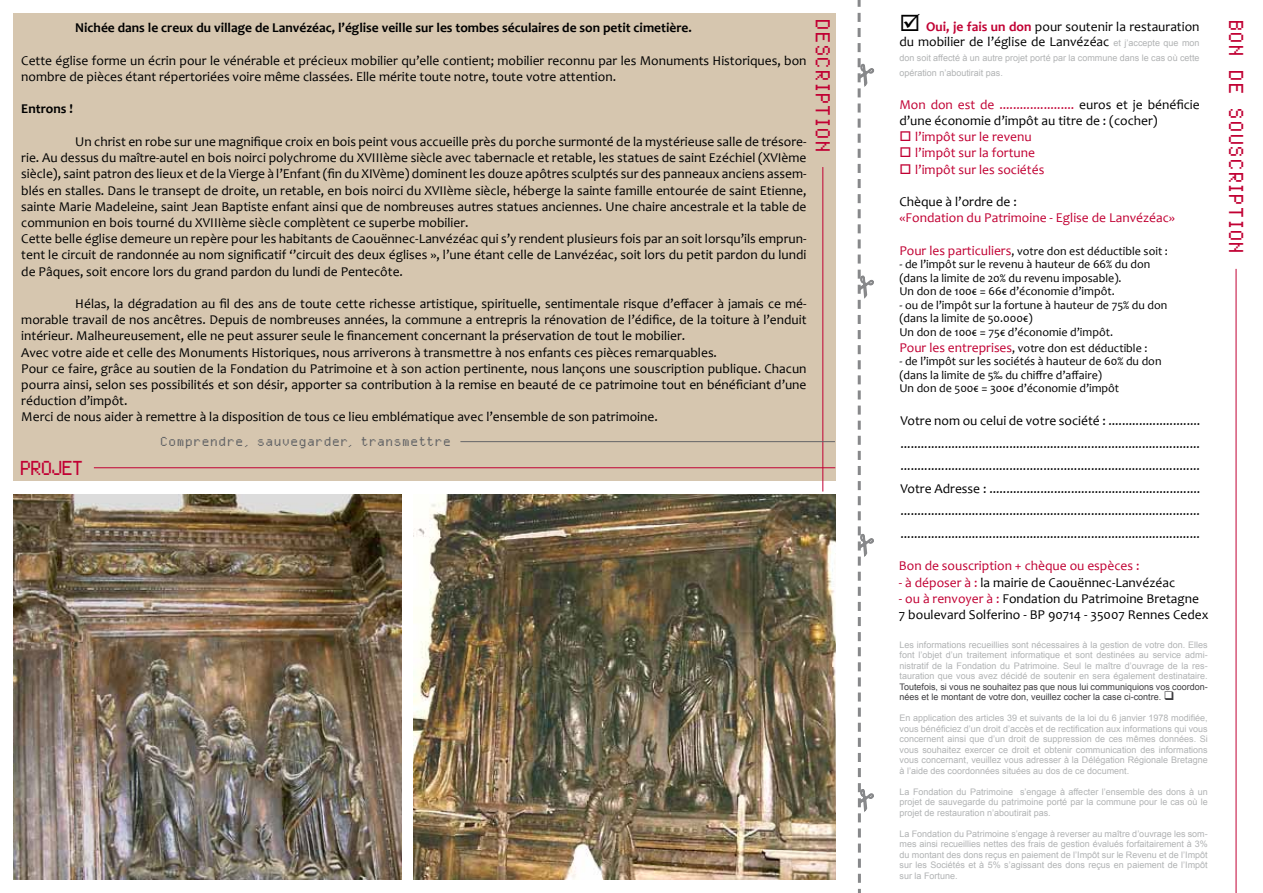
<style>
.page{position:relative;width:1263px;height:893px;background:#fff}
.page>*{position:absolute;margin:0;border:0;box-sizing:border-box;transform-origin:0 0}
.t1{font:21px "Sydnie";letter-spacing:.1em;color:#c10033}
.t2{font:13.5px/16.2px "Candara";color:#000}
.t3{font:13.5px "Candara";color:#c10033}
.t4{font:700 13.5px "Candara";color:#000}
.t5{font:13.5px "Sydnie";letter-spacing:.115em;color:#646567}
.t6{font:12px/13.5px "Candara";color:#000}
.t7{font:9px/10.5px "Arial";color:#b1b3b4;text-align:justify}
.t8{font:9px/10.5px "Arial";color:#3e3d40}
.s1{font-weight:700;color:#c10033}
.s2{font-family:"Arial";font-size:9px;color:#b1b3b4}
.s3{color:#c10033}
.s4{font-size:13.5px;color:#c10033}
</style>
<div class="page">
<div style="left:0;top:0;width:844px;height:893px;background:#d6c6af"></div>
<div style="left:402px;top:494px;width:13px;height:398px;background:#fff"></div>
<img style="left:414px;top:494px;width:422px;height:386px">
<img style="left:13px;top:494px;width:388px;height:386px">
<div style="left:0;top:481px;width:838px;height:13px;background:#fff"></div>
<div style="left:836px;top:0;width:13px;height:893px;background:#fff"></div>
<div style="left:0;top:0;width:13px;height:893px;background:#fff"></div>
<div style="left:0;top:0;width:1263px;height:13px;background:#fff"></div>
<div style="left:0;top:880px;width:1263px;height:13px;background:#fff"></div>
<hr style="left:1236px;top:269px;width:1px;height:624px;background:#c10033">
<hr style="left:822px;top:167px;width:1px;height:324px;background:#c10033">
<hr style="left:94px;top:467px;width:741px;height:1px;background:#c10033">
<hr style="left:460px;top:441px;width:375px;height:1px;background:#646567">
<svg style="left:857px;top:0;width:18px;height:893px"></svg>
<p class="t4" style="left:75px;top:20px;width:618px">Nichée dans le creux du village de Lanvézéac, l’église veille sur les tombes séculaires de son petit cimetière.</p>
<p class="t2" style="left:21px;top:52px;width:787px">Cette église forme un écrin pour le vénérable et précieux mobilier qu’elle contient; mobilier reconnu par les Monuments Historiques, bon nombre de pièces étant répertoriées voire même classées. Elle mérite toute notre, toute votre attention.</p>
<p class="t4" style="left:21px;top:101px;width:53px">Entrons !</p>
<p class="t2" style="left:21px;top:133px;width:787px;text-indent:54px">Un christ en robe sur une magnifique croix en bois peint vous accueille près du porche surmonté de la mystérieuse salle de trésore&shy;rie. Au dessus du maître-autel en bois noirci polychrome du XVIIIème siècle avec tabernacle et retable, les statues de saint Ezéchiel (XVIème siècle), saint patron des lieux et de la Vierge à l’Enfant (fin du XIVème) dominent les douze apôtres sculptés sur des panneaux anciens assem&shy;blés en stalles. Dans le transept de droite, un retable, en bois noirci du XVIIème siècle, héberge la sainte famille entourée de saint Etienne, sainte Marie Madeleine, saint Jean Baptiste enfant ainsi que de nombreuses autres statues anciennes. Une chaire ancestrale et la table de communion en bois tourné du XVIIIème siècle complètent ce superbe mobilier.<br>Cette belle église demeure un repère pour les habitants de Caouënnec-Lanvézéac qui s’y rendent plusieurs fois par an soit lorsqu’ils emprun&shy;tent le circuit de randonnée au nom significatif ‘’circuit des deux églises », l’une étant celle de Lanvézéac, soit lors du petit pardon du lundi de Pâques, soit encore lors du grand pardon du lundi de Pentecôte.</p>
<p class="t2" style="left:21px;top:295px;width:787px;text-indent:54px">Hélas, la dégradation au fil des ans de toute cette richesse artistique, spirituelle, sentimentale risque d’effacer à jamais ce mé&shy;morable travail de nos ancêtres. Depuis de nombreuses années, la commune a entrepris la rénovation de l’édifice, de la toiture à l’enduit intérieur. Malheureusement, elle ne peut assurer seule le financement concernant la préservation de tout le mobilier.<br>Avec votre aide et celle des Monuments Historiques, nous arriverons à transmettre à nos enfants ces pièces remarquables.<br>Pour ce faire, grâce au soutien de la Fondation du Patrimoine et à son action pertinente, nous lançons une souscription publique. Chacun pourra ainsi, selon ses possibilités et son désir, apporter sa contribution à la remise en beauté de ce patrimoine tout en bénéficiant d’une réduction d’impôt.<br>Merci de nous aider à remettre à la disposition de tous ce lieu emblématique avec l’ensemble de son patrimoine.</p>
<h1 class="t1" style="left:21px;top:457px;width:64px">PROJET</h1>
<p class="t5" style="left:161px;top:435px;width:291px">Comprendre, sauvegarder, transmettre</p>
<p class="t2" style="left:899px;top:19px;width:302px;line-height:15px">☑ <span class="s1">Oui, je fais un don</span> pour soutenir la restauration du mobilier de l’église de Lanvézéac <span class="s2">et j’accepte que mon</span></p>
<p class="t7" style="left:899px;top:51px;width:302px;line-height:15px">don soit affecté à un autre projet porté par la commune dans le cas où cette opération n’aboutirait pas.</p>
<p class="t2" style="left:899px;top:96px;width:302px"><span class="s3">Mon don est de ......................</span> euros et je bénéficie d’une économie d’impôt au titre de : (cocher)</p>
<p class="t3" style="left:899px;top:129px;width:134px">□ l’impôt sur le revenu</p>
<p class="t3" style="left:899px;top:145px;width:137px">□ l’impôt sur la fortune</p>
<p class="t3" style="left:899px;top:161px;width:146px">□ l’impôt sur les sociétés</p>
<p class="t2" style="left:899px;top:193px;width:119px">Chèque à l’ordre de :</p>
<p class="t3" style="left:899px;top:210px;width:277px">«Fondation du Patrimoine - Eglise de Lanvézéac»</p>
<p class="t6" style="left:899px;top:244px;width:270px"><span class="s4">Pour les particuliers</span>, votre don est déductible soit :</p>
<p class="t6" style="left:899px;top:257px;width:252px">- de l’impôt sur le revenu à hauteur de 66% du don (dans la limite de 20% du revenu imposable).<br>Un don de 100€ = 66€ d’économie d’impôt.</p>
<p class="t6" style="left:899px;top:298px;width:269px">- ou de l’impôt sur la fortune à hauteur de 75% du don (dans la limite de 50.000€)<br>Un don de 100€ = 75€ d’économie d’impôt.</p>
<p class="t6" style="left:899px;top:341px;width:250px"><span class="s4">Pour les entreprises</span>, votre don est déductible :</p>
<p class="t6" style="left:899px;top:355px;width:264px">- de l’impôt sur les sociétés à hauteur de 60% du don (dans la limite de 5‰ du chiffre d’affaire)<br>Un don de 500€ = 300€ d’économie d’impôt</p>
<h1 class="t1" style="left:833px;top:20px;width:134px;rotate:90deg">DESCRIPTION</h1>
<h1 class="t1" style="left:1247px;top:21px;width:235px;rotate:90deg">BON DE SOUSCRIPTION</h1>
<p class="t2" style="left:900px;top:410px;width:301px;line-height:22.5px;text-align:justify">Votre nom ou celui de votre société : ........................... ........................................................................................ ........................................................................................<br>Votre Adresse : .............................................................. ........................................................................................ ........................................................................................</p>
<p class="t3" style="left:899px;top:558px;width:242px">Bon de souscription + chèque ou espèces :</p>
<p class="t2" style="left:899px;top:574px;width:278px"><span class="s3">- à déposer à :</span> la mairie de Caouënnec-Lanvézéac</p>
<p class="t2" style="left:899px;top:590px;width:311px"><span class="s3">- ou à renvoyer à :</span> Fondation du Patrimoine Bretagne<br>7 boulevard Solferino - BP 90714 - 35007 Rennes Cedex</p>
<p class="t7" style="left:900px;top:639px;width:310px">Les informations recueillies sont nécessaires à la gestion de votre don. Elles font l’objet d’un traitement informatique et sont destinées au service admi&shy;nistratif de la Fondation du Patrimoine. Seul le maître d’ouvrage de la res&shy;tauration que vous avez décidé de soutenir en sera également destinataire.</p>
<p class="t8" style="left:900px;top:681px;width:310px">Toutefois, si vous ne souhaitez pas que nous lui communiquions vos coordon&shy;nées et le montant de votre don, veuillez cocher la case ci-contre. ❑</p>
<p class="t7" style="left:900px;top:713px;width:310px">En application des articles 39 et suivants de la loi du 6 janvier 1978 modifiée, vous bénéficiez d’un droit d’accès et de rectification aux informations qui vous concernent ainsi que d’un droit de suppression de ces mêmes données. Si vous souhaitez exercer ce droit et obtenir communication des informations vous concernant, veuillez vous adresser à la Délégation Régionale Bretagne à l’aide des coordonnées situées au dos de ce document.</p>
<p class="t7" style="left:900px;top:786px;width:310px">La Fondation du Patrimoine s’engage à affecter l’ensemble des dons à un projet de sauvegarde du patrimoine porté par la commune pour le cas où le projet de restauration n’aboutirait pas.</p>
<p class="t7" style="left:900px;top:828px;width:310px">La Fondation du Patrimoine s’engage à reverser au maître d’ouvrage les som&shy;mes ainsi recueillies nettes des frais de gestion évalués forfaitairement à 3% du montant des dons reçus en paiement de l’Impôt sur le Revenu et de l’Impôt sur les Sociétés et à 5% s’agissant des dons reçus en paiement de l’Impôt sur la Fortune.</p>
</div>
